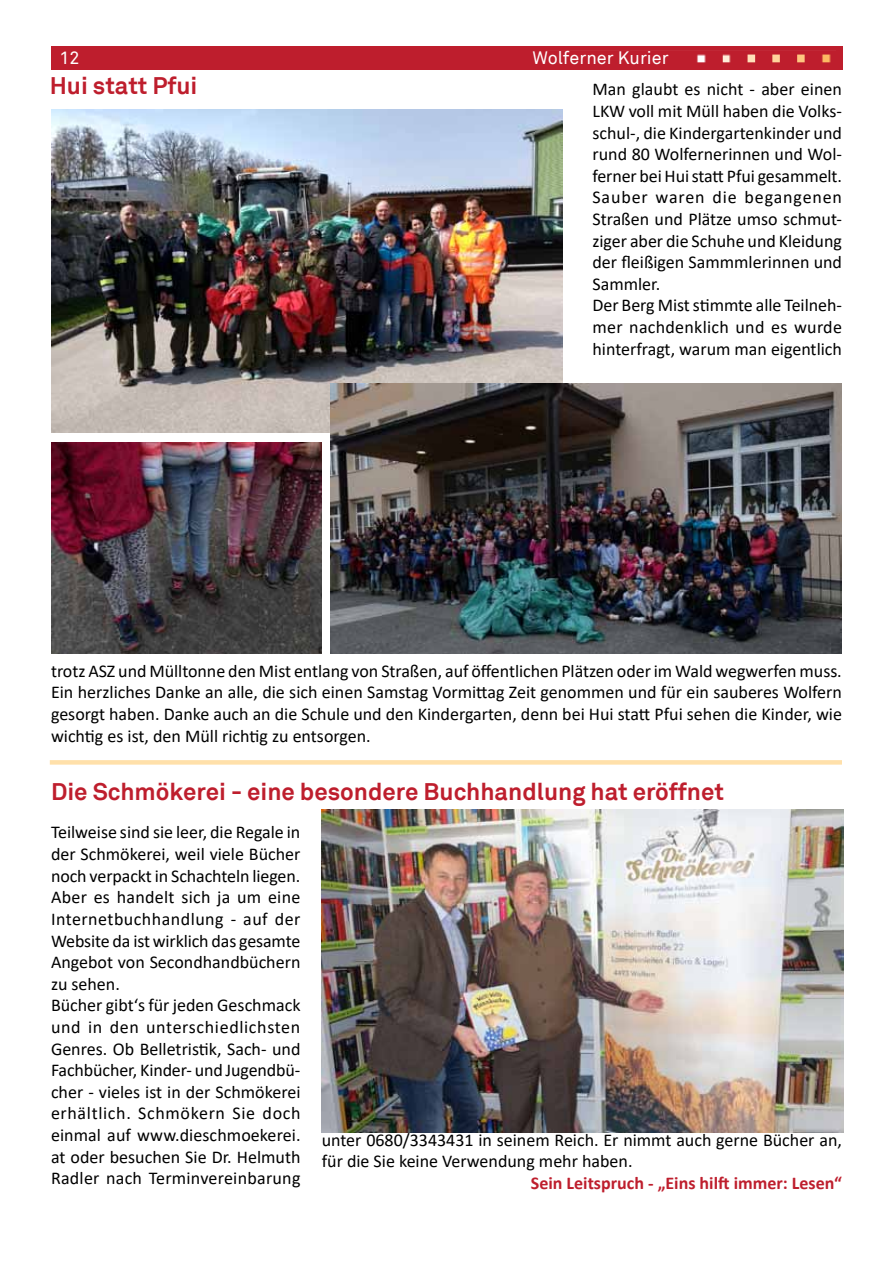
<style>
.page{position:relative;width:893px;height:1263px;background:#fff}
.page>*{position:absolute;margin:0;border:0;box-sizing:border-box;transform-origin:0 0}
.t1{font:700 24px "Akkurat OEVP";color:#be1e2d}
.t2{font:18px/21.6px "Calibri";color:#000}
.t3{font:700 18px "Calibri";color:#be1e2d}
.t4{font:18px "Akkurat OEVP";color:#fff}
</style>
<div class="page">
<img style="left:51px;top:109px;width:511px;height:324px">
<img style="left:331px;top:383px;width:511px;height:271px">
<img style="left:51px;top:442px;width:271px;height:212px">
<img style="left:322px;top:809px;width:521px;height:323px">
<div style="left:50px;top:760px;width:792px;height:5px;background:#ffe0aa"></div>
<div style="left:51px;top:47px;width:791px;height:23px;background:#be1e2d"></div>
<img style="left:696px;top:54px;width:135px;height:9px">
<p class="t4" style="left:60px;top:47px;width:22px">12</p>
<p class="t4" style="left:533px;top:47px;width:138px">Wolferner Kurier</p>
<h1 class="t1" style="left:50px;top:70px;width:149px">Hui statt Pfui</h1>
<p class="t2" style="left:592px;top:78px;width:251px">Man glaubt es nicht - aber einen<br>LKW voll mit Müll haben die Volks&shy;schul-, die Kindergartenkinder und rund 80 Wolfernerinnen und Wol&shy;ferner bei Hui statt Pfui gesammelt.<br>Sauber waren die begangenen<br>Straßen und Plätze umso schmut&shy;ziger aber die Schuhe und Kleidung der fleißigen Sammmlerinnen und<br>Sammler.<br>Der Berg Mist stimmte alle Teilneh&shy;mer nachdenklich und es wurde hinterfragt, warum man eigentlich</p>
<p class="t2" style="left:51px;top:660px;width:792px;text-align:justify">trotz ASZ und Mülltonne den Mist entlang von Straßen, auf öffentlichen Plätzen oder im Wald wegwerfen muss.<br>Ein herzliches Danke an alle, die sich einen Samstag Vormittag Zeit genommen und für ein sauberes Wolfern gesorgt haben. Danke auch an die Schule und den Kindergarten, denn bei Hui statt Pfui sehen die Kinder, wie wichtig es ist, den Müll richtig zu entsorgen.</p>
<h1 class="t1" style="left:51px;top:776px;width:674px">Die Schmökerei - eine besondere Buchhandlung hat eröffnet</h1>
<p class="t2" style="left:51px;top:821px;width:251px">Teilweise sind sie leer, die Regale in der Schmökerei, weil viele Bücher noch verpackt in Schachteln liegen.<br>Aber es handelt sich ja um eine<br>Internetbuchhandlung - auf der<br>Website da ist wirklich das gesamte<br>Angebot von Secondhandbüchern zu sehen.<br>Bücher gibt‘s für jeden Geschmack und in den unterschiedlichsten<br>Genres. Ob Belletristik, Sach- und<br>Fachbücher, Kinder- und Jugendbü&shy;cher - vieles ist in der Schmökerei erhältlich. Schmökern Sie doch einmal auf www.dieschmoekerei. at oder besuchen Sie Dr. Helmuth<br>Radler nach Terminvereinbarung</p>
<p class="t2" style="left:322px;top:1128px;width:522px">unter 0680/3343431 in seinem Reich. Er nimmt auch gerne Bücher an, für die Sie keine Verwendung mehr haben.</p>
<p class="t3" style="left:531px;top:1170px;width:313px">Sein Leitspruch - „Eins hilft immer: Lesen“</p>
</div>
